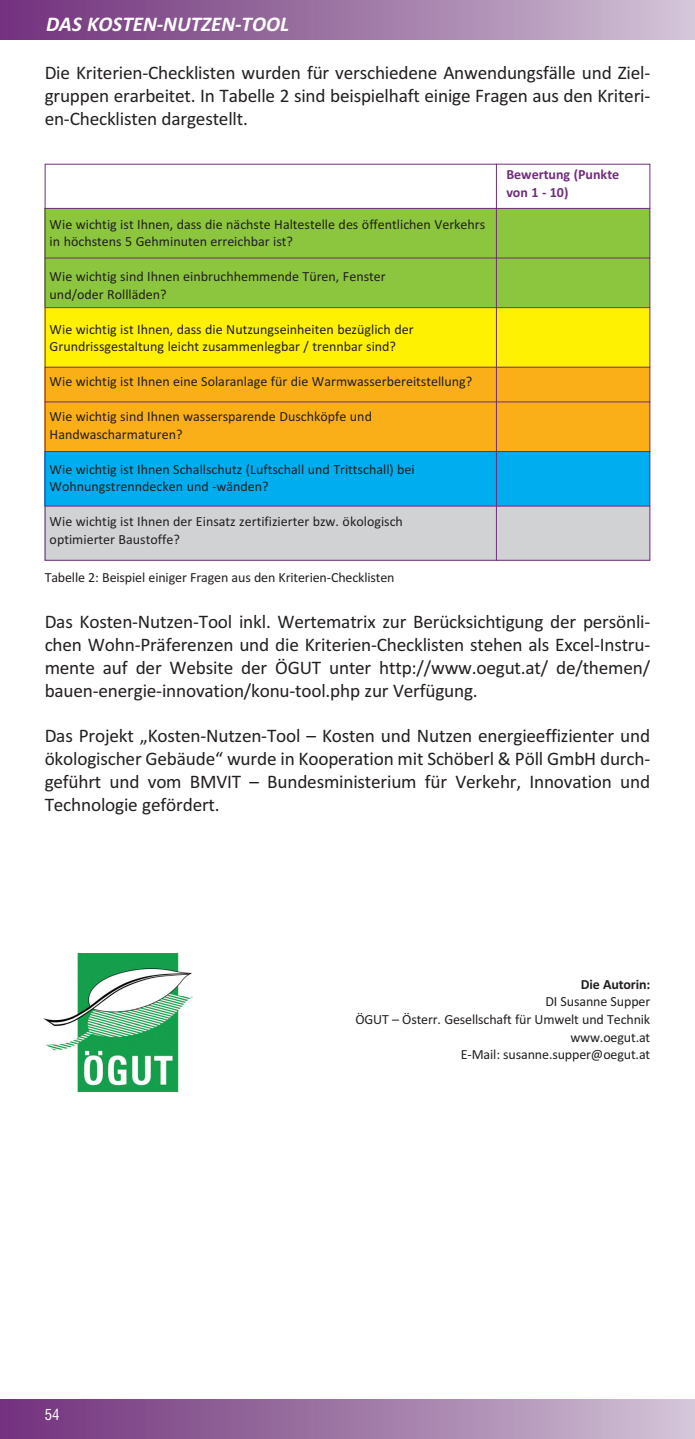
<style>
.page{position:relative;width:695px;height:1439px;background:#fff}
.page>*{position:absolute;margin:0;border:0;box-sizing:border-box;transform-origin:0 0}
.t1{font:italic 700 21px "Calibri";color:#fff}
.t2{font:19.25px/22.9px "Calibri";letter-spacing:-.01em;color:#231f20;text-align:justify}
.t3{font:condensed 14.88px "Swiss 721 BT";color:#fff}
.t4{font:14px/17.5px "Calibri";color:#231f20}
.t5{font:700 14px/17.5px "Calibri";color:#712c7d}
.t6{font:700 14px "Calibri";letter-spacing:-.01em;color:#231f20}
</style>
<div class="page">
<div style="left:45px;top:208px;width:605px;height:100px;background:#8bc63e"></div>
<div style="left:45px;top:308px;width:605px;height:59px;background:#fff101"></div>
<div style="left:45px;top:367px;width:605px;height:84px;background:#faaf18"></div>
<div style="left:45px;top:451px;width:605px;height:55px;background:#00aeef"></div>
<div style="left:45px;top:506px;width:605px;height:55px;background:#d1d2d4"></div>
<div style="left:0;top:0;width:694px;height:40px;background:linear-gradient(to right,#6f2f7a,#d0c2d5)"></div>
<div style="left:0;top:1399px;width:694px;height:40px;background:linear-gradient(to right,#6f2f7a,#d0c2d5)"></div>
<hr style="left:45px;top:208px;width:605px;height:1px;background:#712c7d">
<hr style="left:45px;top:307px;width:605px;height:1px;background:#712c7d">
<hr style="left:45px;top:367px;width:605px;height:1px;background:#712c7d">
<hr style="left:45px;top:401px;width:605px;height:1px;background:#712c7d">
<hr style="left:45px;top:451px;width:605px;height:1px;background:#712c7d">
<hr style="left:45px;top:506px;width:605px;height:1px;background:#712c7d">
<hr style="left:45px;top:258px;width:605px;height:1px;background:#712c7d">
<hr style="left:496px;top:164px;width:1px;height:397px;background:#712c7d">
<img style="left:43px;top:953px;width:149px;height:139px">
<h1 class="t1" style="left:46px;top:12px;width:244px">DAS KOSTEN-NUTZEN-TOOL</h1>
<h2 class="t2" style="left:45px;top:63px;width:607px">Die Kriterien-Checklisten wurden für verschiedene Anwendungsfälle und Ziel&shy;gruppen erarbeitet. In Tabelle 2 sind beispielhaft einige Fragen aus den Kriteri&shy;en-Checklisten dargestellt.</h2>
<p class="t4" style="left:50px;top:217px;width:437px">Wie wichtig ist Ihnen, dass die nächste Haltestelle des öffentlichen Verkehrs in höchstens 5 Gehminuten erreichbar ist?</p>
<p class="t4" style="left:50px;top:269px;width:337px">Wie wichtig sind Ihnen einbruchhemmende Türen, Fenster und/oder Rollläden?</p>
<p class="t4" style="left:50px;top:322px;width:365px">Wie wichtig ist Ihnen, dass die Nutzungseinheiten bezüglich der<br>Grundrissgestaltung leicht zusammenlegbar / trennbar sind?</p>
<p class="t4" style="left:50px;top:374px;width:424px">Wie wichtig ist Ihnen eine Solaranlage für die Warmwasserbereitstellung?</p>
<p class="t4" style="left:50px;top:409px;width:324px">Wie wichtig sind Ihnen wassersparende Duschköpfe und<br>Handwascharmaturen?</p>
<p class="t4" style="left:50px;top:462px;width:366px">Wie wichtig ist Ihnen Schallschutz (Luftschall und Trittschall) bei<br>Wohnungstrenndecken und -wänden?</p>
<p class="t4" style="left:50px;top:514px;width:355px">Wie wichtig ist Ihnen der Einsatz zertifizierter bzw. ökologisch optimierter Baustoffe?</p>
<p class="t5" style="left:506px;top:167px;width:114px">Bewertung (Punkte von 1 - 10)</p>
<p class="t4" style="left:45px;top:570px;width:351px">Tabelle 2: Beispiel einiger Fragen aus den Kriterien-Checklisten</p>
<p class="t2" style="left:45px;top:612px;width:607px">Das Kosten-Nutzen-Tool inkl. Wertematrix zur Berücksichtigung der persönli&shy;chen Wohn-Präferenzen und die Kriterien-Checklisten stehen als Excel-Instru&shy;mente auf der Website der ÖGUT unter http://www.oegut.at/ de/themen/ bauen-energie-innovation/konu-tool.php zur Verfügung.</p>
<p class="t2" style="left:45px;top:726px;width:607px">Das Projekt „Kosten-Nutzen-Tool – Kosten und Nutzen energieeffizienter und ökologischer Gebäude“ wurde in Kooperation mit Schöberl &amp; Pöll GmbH durch&shy;geführt und vom BMVIT – Bundesministerium für Verkehr, Innovation und Technologie gefördert.</p>
<p class="t3" style="left:45px;top:1408px;width:16px">54</p>
<p class="t6" style="left:580px;top:979px;width:71px">Die Autorin:</p>
<p class="t4" style="left:355px;top:994px;width:296px;text-align:right">DI Susanne Supper<br>ÖGUT – Österr. Gesellschaft für Umwelt und Technik www.oegut.at<br>E-Mail: susanne.supper@oegut.at</p>
</div>
